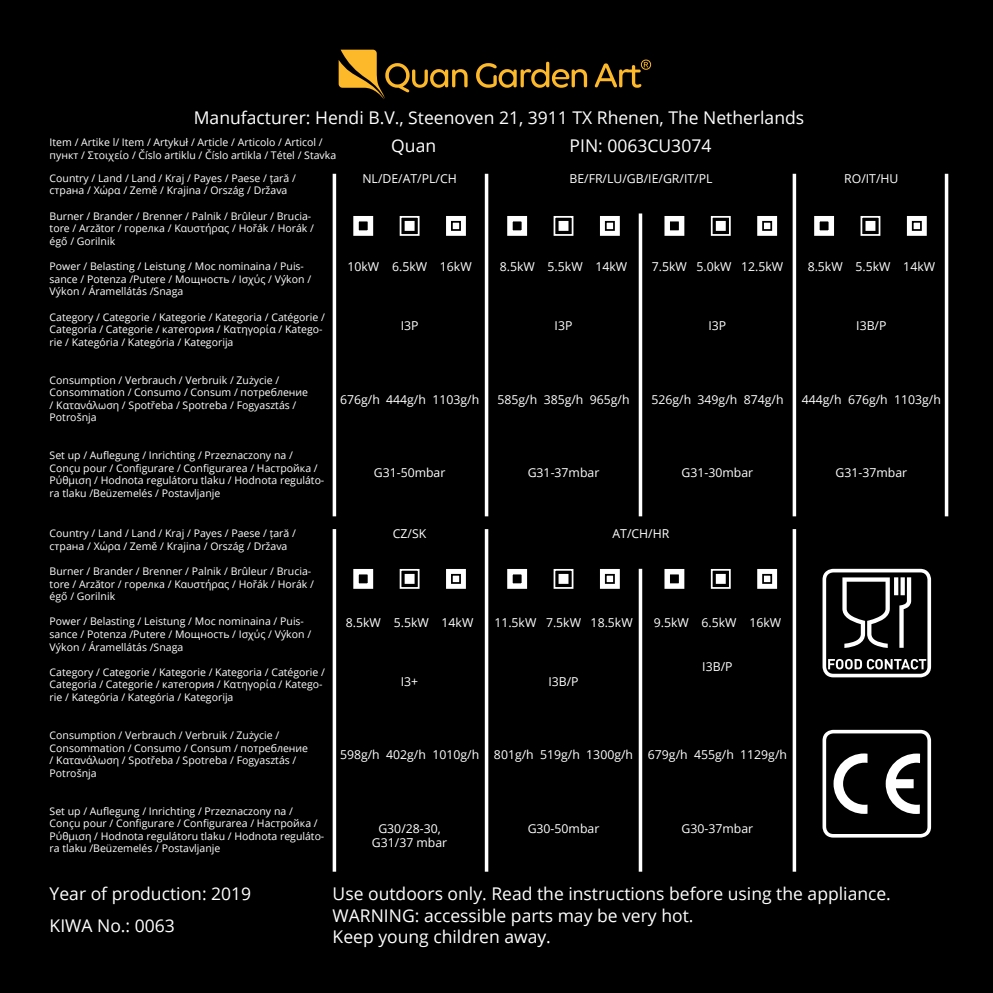
<style>
.page{position:relative;width:993px;height:993px;background:#fff}
.page>*{position:absolute;margin:0;border:0;box-sizing:border-box;transform-origin:0 0}
.t1{font:17.5px/21px "Open Sans";color:#fff}
.t2{font:12.25px/14.7px "Open Sans";color:#fff;text-align:center}
.t3{font:10.5px/12.6px "Open Sans";color:#fff}
</style>
<div class="page">
<div style="left:0;top:0;width:992px;height:992px;background:#000"></div>
<svg style="left:338px;top:50px;width:129px;height:49px"></svg>
<svg style="left:476px;top:62px;width:111px;height:26px"></svg>
<svg style="left:594px;top:59px;width:57px;height:29px"></svg>
<svg style="left:822px;top:568px;width:108px;height:109px"></svg>
<svg style="left:822px;top:729px;width:108px;height:108px"></svg>
<hr style="left:792px;top:174px;width:3px;height:342px;background:#fff">
<svg style="left:484px;top:174px;width:4px;height:342px"></svg>
<svg style="left:638px;top:213px;width:4px;height:303px"></svg>
<svg style="left:332px;top:174px;width:4px;height:342px"></svg>
<hr style="left:944px;top:174px;width:3px;height:342px;background:#fff">
<hr style="left:792px;top:529px;width:3px;height:342px;background:#fff">
<svg style="left:484px;top:529px;width:4px;height:342px"></svg>
<svg style="left:638px;top:568px;width:4px;height:303px"></svg>
<svg style="left:332px;top:529px;width:4px;height:342px"></svg>
<svg style="left:353px;top:216px;width:21px;height:20px"></svg>
<div style="left:399px;top:216px;width:20px;height:20px;border:2px solid #fff"></div>
<div style="left:404px;top:221px;width:10px;height:10px;background:#fff;border:2px solid #fff"></div>
<div style="left:446px;top:216px;width:20px;height:20px;background:#fff;border:2px solid #fff"></div>
<div style="left:451px;top:221px;width:10px;height:10px;background:#fff;border:2px solid #000"></div>
<svg style="left:507px;top:216px;width:21px;height:20px"></svg>
<div style="left:553px;top:216px;width:20px;height:20px;border:2px solid #fff"></div>
<div style="left:558px;top:221px;width:10px;height:10px;background:#fff;border:2px solid #fff"></div>
<svg style="left:600px;top:216px;width:19px;height:20px"></svg>
<div style="left:604px;top:221px;width:10px;height:10px;background:#fff;border:2px solid #000"></div>
<svg style="left:664px;top:216px;width:21px;height:20px"></svg>
<div style="left:710px;top:216px;width:20px;height:20px;border:2px solid #fff"></div>
<div style="left:715px;top:221px;width:10px;height:10px;background:#fff;border:2px solid #fff"></div>
<svg style="left:757px;top:216px;width:19px;height:20px"></svg>
<div style="left:762px;top:221px;width:9px;height:10px;background:#fff;border:2px solid #000"></div>
<svg style="left:814px;top:216px;width:20px;height:20px"></svg>
<div style="left:860px;top:216px;width:20px;height:20px;border:2px solid #fff"></div>
<div style="left:865px;top:221px;width:10px;height:10px;background:#fff;border:2px solid #fff"></div>
<svg style="left:906px;top:216px;width:20px;height:20px"></svg>
<div style="left:911px;top:221px;width:10px;height:10px;background:#fff;border:2px solid #000"></div>
<svg style="left:353px;top:569px;width:21px;height:20px"></svg>
<div style="left:399px;top:568px;width:20px;height:20px;border:2px solid #fff"></div>
<div style="left:404px;top:573px;width:10px;height:10px;background:#fff;border:2px solid #fff"></div>
<div style="left:446px;top:568px;width:20px;height:20px;background:#fff;border:2px solid #fff"></div>
<div style="left:451px;top:573px;width:10px;height:10px;background:#fff;border:2px solid #000"></div>
<svg style="left:507px;top:569px;width:21px;height:20px"></svg>
<div style="left:553px;top:568px;width:20px;height:20px;border:2px solid #fff"></div>
<div style="left:558px;top:573px;width:10px;height:10px;background:#fff;border:2px solid #fff"></div>
<svg style="left:600px;top:569px;width:19px;height:19px"></svg>
<div style="left:604px;top:573px;width:10px;height:10px;background:#fff;border:2px solid #000"></div>
<svg style="left:664px;top:569px;width:21px;height:20px"></svg>
<div style="left:710px;top:568px;width:20px;height:20px;border:2px solid #fff"></div>
<div style="left:715px;top:573px;width:10px;height:10px;background:#fff;border:2px solid #fff"></div>
<svg style="left:757px;top:569px;width:19px;height:19px"></svg>
<div style="left:762px;top:573px;width:9px;height:10px;background:#fff;border:2px solid #000"></div>
<h1 class="t1" style="left:194px;top:107px;width:611px">Manufacturer: Hendi B.V., Steenoven 21, 3911 TX Rhenen, The Netherlands</h1>
<p class="t3" style="left:50px;top:136px;width:274px">Item / Artike l/ Item / Artykuł / Article / Articolo / Articol /</p>
<h1 class="t1" style="left:391px;top:134px;width:46px">Quan</h1>
<h1 class="t1" style="left:569px;top:134px;width:143px">PIN: 0063CU3074</h1>
<p class="t3" style="left:50px;top:148px;width:288px">пункт / Στοιχείο / Číslo artiklu / Číslo artikla / Tétel / Stavka</p>
<p class="t3" style="left:50px;top:171px;width:248px">Country / Land / Land / Kraj / Payes / Paese / țară / страна / Χώρα / Země / Krajina / Ország / Država</p>
<p class="t3" style="left:50px;top:209px;width:266px">Burner / Brander / Brenner / Palnik / Brûleur / Brucia&shy;tore / Arzător / горелка / Καυστήρας / Hořák / Horák / égő / Gorilnik</p>
<p class="t3" style="left:50px;top:259px;width:263px">Power / Belasting / Leistung / Moc nominaina / Puis&shy;sance / Potenza /Putere / Мощность / Ισχύς / Výkon /<br>Výkon / Áramellátás /Snaga</p>
<p class="t3" style="left:50px;top:310px;width:277px">Category / Categorie / Kategorie / Kategoria / Catégorie /<br>Categoria / Categorie / категория / Κατηγορία / Katego&shy;rie / Kategória / Kategória / Kategorija</p>
<p class="t3" style="left:50px;top:373px;width:260px">Consumption / Verbrauch / Verbruik / Zużycie / Consommation / Consumo / Consum / потребление / Κατανάλωση / Spotřeba / Spotreba / Fogyasztás / Potrošnja</p>
<p class="t3" style="left:50px;top:448px;width:276px">Set up / Auflegung / Inrichting / Przeznaczony na / Conçu pour / Configurare / Configurarea / Настройка / Ρύθμιση / Hodnota regulátoru tlaku / Hodnota reguláto&shy;ra tlaku /Beüzemelés / Postavljanje</p>
<p class="t3" style="left:50px;top:526px;width:248px">Country / Land / Land / Kraj / Payes / Paese / țară / страна / Χώρα / Země / Krajina / Ország / Država</p>
<p class="t3" style="left:50px;top:564px;width:266px">Burner / Brander / Brenner / Palnik / Brûleur / Brucia&shy;tore / Arzător / горелка / Καυστήρας / Hořák / Horák / égő / Gorilnik</p>
<p class="t3" style="left:50px;top:614px;width:263px">Power / Belasting / Leistung / Moc nominaina / Puis&shy;sance / Potenza /Putere / Мощность / Ισχύς / Výkon /<br>Výkon / Áramellátás /Snaga</p>
<p class="t3" style="left:50px;top:665px;width:277px">Category / Categorie / Kategorie / Kategoria / Catégorie /<br>Categoria / Categorie / категория / Κατηγορία / Katego&shy;rie / Kategória / Kategória / Kategorija</p>
<p class="t3" style="left:50px;top:728px;width:260px">Consumption / Verbrauch / Verbruik / Zużycie / Consommation / Consumo / Consum / потребление / Κατανάλωση / Spotřeba / Spotreba / Fogyasztás / Potrošnja</p>
<p class="t3" style="left:50px;top:803px;width:276px">Set up / Auflegung / Inrichting / Przeznaczony na / Conçu pour / Configurare / Configurarea / Настройка / Ρύθμιση / Hodnota regulátoru tlaku / Hodnota reguláto&shy;ra tlaku /Beüzemelés / Postavljanje</p>
<p class="t2" style="left:362px;top:171px;width:96px">NL/DE/AT/PL/CH</p>
<p class="t2" style="left:347px;top:259px;width:126px">10kW 6.5kW 16kW</p>
<p class="t2" style="left:400px;top:318px;width:19px">I3P</p>
<p class="t2" style="left:340px;top:391px;width:141px">676g/h 444g/h 1103g/h</p>
<p class="t2" style="left:373px;top:465px;width:73px">G31-50mbar</p>
<p class="t2" style="left:393px;top:526px;width:35px">CZ/SK</p>
<p class="t2" style="left:346px;top:614px;width:129px">8.5kW 5.5kW 14kW</p>
<p class="t2" style="left:401px;top:673px;width:19px">I3+</p>
<p class="t2" style="left:340px;top:746px;width:141px">598g/h 402g/h 1010g/h</p>
<p class="t2" style="left:372px;top:820px;width:77px">G30/28-30,<br>G31/37 mbar</p>
<p class="t2" style="left:569px;top:171px;width:144px">BE/FR/LU/GB/IE/GR/IT/PL</p>
<p class="t2" style="left:843px;top:171px;width:56px">RO/IT/HU</p>
<p class="t2" style="left:499px;top:259px;width:129px">8.5kW 5.5kW 14kW</p>
<p class="t2" style="left:554px;top:318px;width:19px">I3P</p>
<p class="t2" style="left:651px;top:259px;width:133px">7.5kW 5.0kW 12.5kW</p>
<p class="t2" style="left:708px;top:318px;width:19px">I3P</p>
<p class="t2" style="left:807px;top:259px;width:129px">8.5kW 5.5kW 14kW</p>
<p class="t2" style="left:856px;top:318px;width:32px">I3B/P</p>
<p class="t2" style="left:497px;top:391px;width:133px">585g/h 385g/h 965g/h</p>
<p class="t2" style="left:651px;top:391px;width:133px">526g/h 349g/h 874g/h</p>
<p class="t2" style="left:801px;top:391px;width:141px">444g/h 676g/h 1103g/h</p>
<p class="t2" style="left:527px;top:465px;width:73px">G31-37mbar</p>
<p class="t2" style="left:681px;top:465px;width:73px">G31-30mbar</p>
<p class="t2" style="left:612px;top:526px;width:58px">AT/CH/HR</p>
<p class="t2" style="left:835px;top:465px;width:73px">G31-37mbar</p>
<p class="t2" style="left:494px;top:614px;width:140px">11.5kW 7.5kW 18.5kW</p>
<p class="t2" style="left:548px;top:673px;width:32px">I3B/P</p>
<p class="t2" style="left:653px;top:614px;width:129px">9.5kW 6.5kW 16kW</p>
<p class="t2" style="left:702px;top:658px;width:32px">I3B/P</p>
<p class="t2" style="left:494px;top:746px;width:141px">801g/h 519g/h 1300g/h</p>
<p class="t2" style="left:647px;top:746px;width:141px">679g/h 455g/h 1129g/h</p>
<p class="t2" style="left:527px;top:820px;width:73px">G30-50mbar</p>
<p class="t2" style="left:681px;top:820px;width:73px">G30-37mbar</p>
<h1 class="t1" style="left:50px;top:882px;width:203px">Year of production: 2019</h1>
<h1 class="t1" style="left:50px;top:914px;width:127px">KIWA No.: 0063</h1>
<h1 class="t1" style="left:332px;top:882px;width:559px">Use outdoors only. Read the instructions before using the appliance.<br>WARNING: accessible parts may be very hot.<br>Keep young children away.</h1>
</div>
